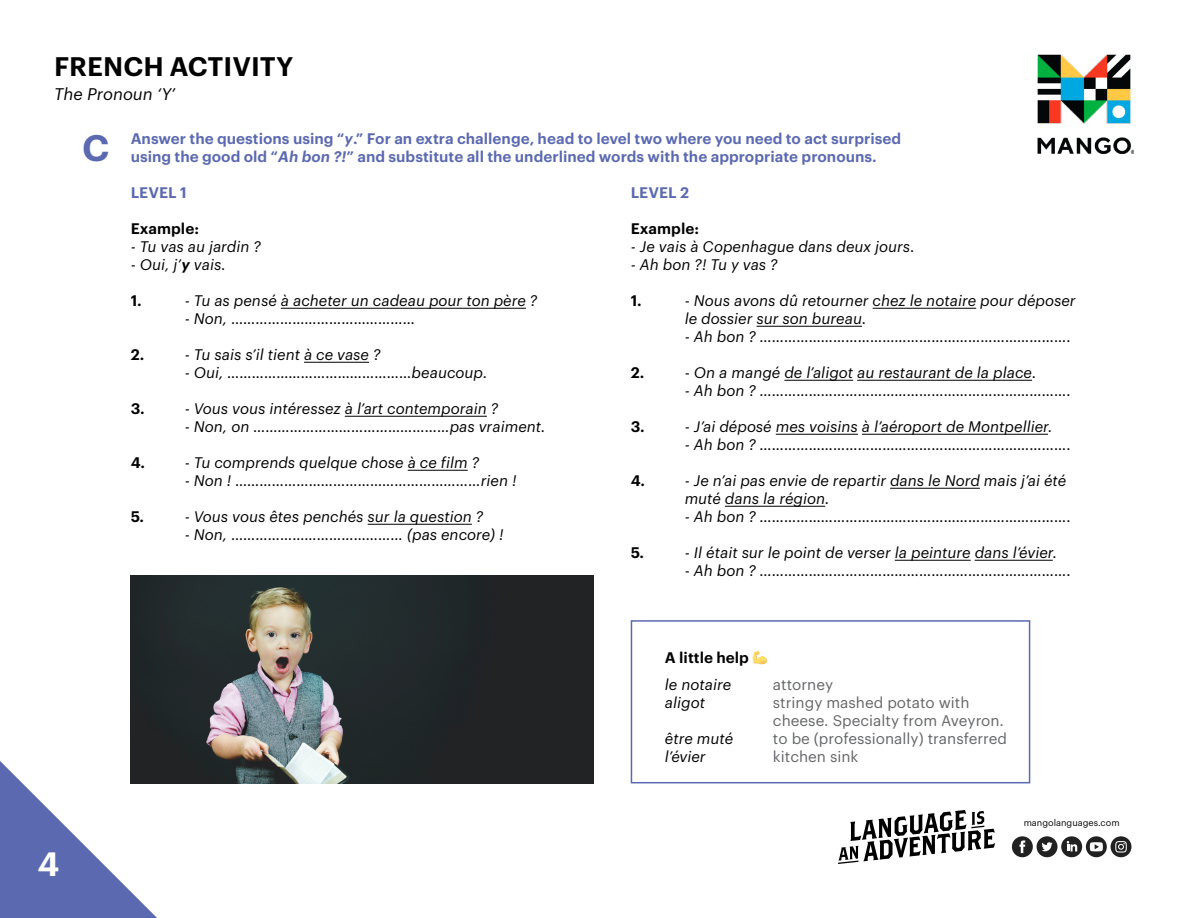
<style>
.page{position:relative;width:1188px;height:918px;background:#fff}
.page>*{position:absolute;margin:0;border:0;box-sizing:border-box;transform-origin:0 0}
.t1{font:600 36px "Graphik LCG";color:#5b69b0}
.t2{font:600 33px "Graphik LCG";color:#fff}
.t3{font:600 26.25px "Graphik LCG";color:#000}
.t4{font:italic 16.5px "Graphik LCG";color:#000}
.t5{font:italic 15px/18px "Graphik LCG";color:#000}
.t6{font:600 15px "Graphik LCG";color:#5b69b0}
.t7{font:15px "Graphik LCG";color:#636466}
.t8{font:600 15px "Graphik LCG";color:#000}
.t9{font:9px "Graphik LCG";color:#000}
.s1{font-style:italic}
.s2{font-weight:600}
</style>
<div class="page">
<div style="left:631px;top:620px;width:399px;height:163px;border:2px solid #5b69b0"></div>
<hr style="left:281px;top:308px;width:245px;height:1px;background:#000">
<hr style="left:304px;top:362px;width:65px;height:1px;background:#000">
<hr style="left:345px;top:416px;width:142px;height:1px;background:#000">
<hr style="left:408px;top:470px;width:60px;height:1px;background:#000">
<hr style="left:368px;top:524px;width:104px;height:1px;background:#000">
<hr style="left:873px;top:308px;width:103px;height:1px;background:#000">
<hr style="left:756px;top:326px;width:106px;height:1px;background:#000">
<hr style="left:784px;top:380px;width:69px;height:1px;background:#000">
<hr style="left:857px;top:380px;width:175px;height:1px;background:#000">
<hr style="left:776px;top:434px;width:82px;height:1px;background:#000">
<hr style="left:862px;top:434px;width:186px;height:1px;background:#000">
<hr style="left:890px;top:488px;width:90px;height:1px;background:#000">
<hr style="left:725px;top:506px;width:100px;height:1px;background:#000">
<hr style="left:895px;top:560px;width:76px;height:1px;background:#000">
<hr style="left:975px;top:560px;width:78px;height:1px;background:#000">
<img style="left:1038px;top:54px;width:96px;height:100px">
<svg style="left:0;top:761px;width:157px;height:157px"></svg>
<img style="left:131px;top:576px;width:463px;height:207px">
<svg style="left:838px;top:810px;width:157px;height:54px"></svg>
<svg style="left:1086px;top:836px;width:21px;height:21px"></svg>
<svg style="left:1090px;top:842px;width:13px;height:9px"></svg>
<div style="left:1037px;top:836px;width:20px;height:21px;background:#212121;border-radius:10px"></div>
<svg style="left:1041px;top:842px;width:12px;height:9px"></svg>
<div style="left:1061px;top:836px;width:21px;height:21px;background:#212121;border-radius:10px"></div>
<svg style="left:1067px;top:841px;width:10px;height:10px"></svg>
<div style="left:1012px;top:836px;width:21px;height:21px;background:#212121;border-radius:10px"></div>
<svg style="left:1019px;top:840px;width:6px;height:13px"></svg>
<div style="left:1111px;top:836px;width:20px;height:21px;background:#212121;border-radius:10px"></div>
<svg style="left:1115px;top:841px;width:12px;height:12px"></svg>
<p class="t3" style="left:54px;top:47px;width:241px">FRENCH ACTIVITY</p>
<p class="t4" style="left:54px;top:82px;width:123px">The Pronoun ‘Y’</p>
<p class="t1" style="left:82px;top:120px;width:29px">C</p>
<p class="t6" style="left:131px;top:127px;width:772px">Answer the questions using “<span class="s1">y</span>.” For an extra challenge, head to level two where you need to act surprised</p>
<p class="t6" style="left:131px;top:145px;width:748px">using the good old “<span class="s1">Ah bon ?!</span>” and substitute all the underlined words with the appropriate pronouns.</p>
<p class="t6" style="left:131px;top:181px;width:58px">LEVEL 1</p>
<p class="t8" style="left:131px;top:217px;width:70px">Example:</p>
<p class="t5" style="left:131px;top:236px;width:132px">- Tu vas au jardin ?</p>
<p class="t5" style="left:131px;top:254px;width:97px">- Oui, j’<span class="s2">y</span> vais.</p>
<p class="t8" style="left:131px;top:289px;width:12px">1.</p>
<p class="t5" style="left:185px;top:290px;width:354px">- Tu as pensé à acheter un cadeau pour ton père ?</p>
<p class="t5" style="left:185px;top:308px;width:232px">- Non, ………………………………………</p>
<p class="t8" style="left:131px;top:343px;width:15px">2.</p>
<p class="t5" style="left:185px;top:344px;width:197px">- Tu sais s’il tient à ce vase ?</p>
<p class="t5" style="left:185px;top:362px;width:304px">- Oui, ………………………………………beaucoup.</p>
<p class="t8" style="left:131px;top:397px;width:15px">3.</p>
<p class="t5" style="left:185px;top:398px;width:315px">- Vous vous intéressez à l’art contemporain ?</p>
<p class="t5" style="left:185px;top:416px;width:362px">- Non, on …………………………………………pas vraiment.</p>
<p class="t8" style="left:131px;top:451px;width:16px">4.</p>
<p class="t5" style="left:185px;top:452px;width:296px">- Tu comprends quelque chose à ce film ?</p>
<p class="t5" style="left:185px;top:470px;width:333px">- Non ! ……………………………………………………rien !</p>
<p class="t8" style="left:131px;top:505px;width:15px">5.</p>
<p class="t5" style="left:185px;top:506px;width:300px">- Vous vous êtes penchés sur la question ?</p>
<p class="t5" style="left:185px;top:524px;width:321px">- Non, …………………………………… (pas encore) !</p>
<p class="t6" style="left:631px;top:181px;width:60px">LEVEL 2</p>
<p class="t8" style="left:631px;top:217px;width:70px">Example:</p>
<p class="t5" style="left:631px;top:236px;width:286px">- Je vais à Copenhague dans deux jours.</p>
<p class="t5" style="left:631px;top:254px;width:148px">- Ah bon ?! Tu y vas ?</p>
<p class="t8" style="left:631px;top:289px;width:12px">1.</p>
<p class="t5" style="left:685px;top:290px;width:393px">- Nous avons dû retourner chez le notaire pour déposer le dossier sur son bureau.</p>
<p class="t5" style="left:685px;top:326px;width:388px">- Ah bon ? ………………………………………………………………….</p>
<p class="t8" style="left:631px;top:361px;width:15px">2.</p>
<p class="t5" style="left:685px;top:362px;width:353px">- On a mangé de l’aligot au restaurant de la place.</p>
<p class="t5" style="left:685px;top:380px;width:388px">- Ah bon ? ………………………………………………………………….</p>
<p class="t8" style="left:631px;top:415px;width:15px">3.</p>
<p class="t5" style="left:685px;top:416px;width:369px">- J’ai déposé mes voisins à l’aéroport de Montpellier.</p>
<p class="t5" style="left:685px;top:434px;width:388px">- Ah bon ? ………………………………………………………………….</p>
<p class="t8" style="left:631px;top:469px;width:16px">4.</p>
<p class="t5" style="left:685px;top:470px;width:383px">- Je n’ai pas envie de repartir dans le Nord mais j’ai été muté dans la région.</p>
<p class="t5" style="left:685px;top:506px;width:388px">- Ah bon ? ………………………………………………………………….</p>
<p class="t8" style="left:631px;top:541px;width:15px">5.</p>
<p class="t5" style="left:685px;top:542px;width:374px">- Il était sur le point de verser la peinture dans l’évier.</p>
<p class="t5" style="left:685px;top:560px;width:388px">- Ah bon ? ………………………………………………………………….</p>
<p class="t2" style="left:37px;top:839px;width:24px">4</p>
<p class="t8" style="left:665px;top:646px;width:85px">A little help</p>
<p class="t5" style="left:665px;top:674px;width:68px">le notaire</p>
<p class="t7" style="left:773px;top:673px;width:62px">attorney</p>
<p class="t5" style="left:665px;top:692px;width:42px">aligot</p>
<p class="t7" style="left:773px;top:691px;width:198px">stringy mashed potato with</p>
<p class="t7" style="left:773px;top:709px;width:233px">cheese. Specialty from Aveyron.</p>
<p class="t5" style="left:665px;top:728px;width:70px">être muté</p>
<p class="t7" style="left:773px;top:727px;width:236px">to be (professionally) transferred</p>
<p class="t5" style="left:665px;top:746px;width:42px">l’évier</p>
<p class="t7" style="left:773px;top:745px;width:87px">kitchen sink</p>
<p class="t9" style="left:1024px;top:816px;width:98px">mangolanguages.com</p>
</div>
